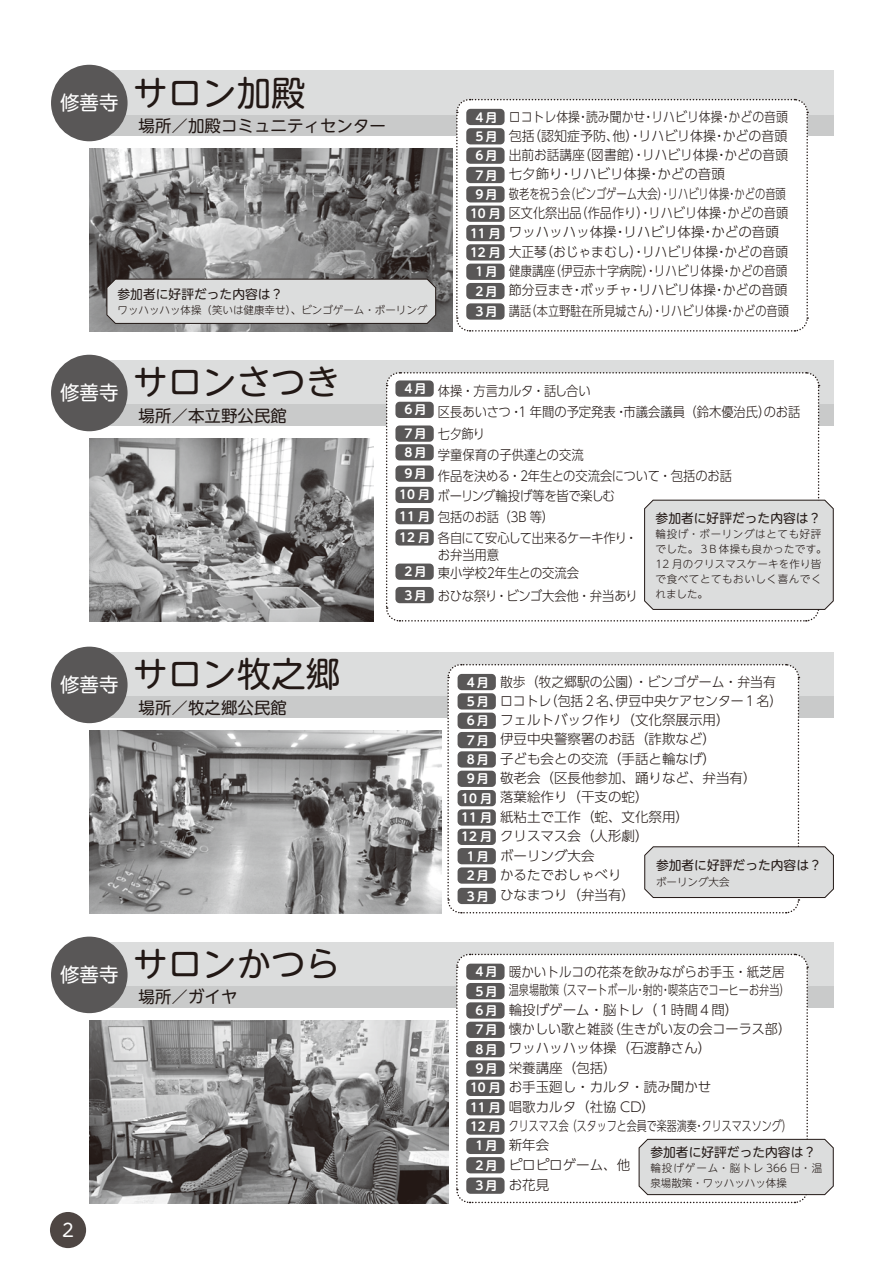
<style>
.page{position:relative;width:893px;height:1263px;background:#fff}
.page>*{position:absolute;margin:0;border:0;box-sizing:border-box;transform-origin:0 0}
.t1{font:34.5px "UD Shin M Go Pro";color:#221815}
.t2{font:19.5px "UD Shin M Go Pro";color:#fff}
.t3{font:18px "UD Shin M Go Pro";color:#fff}
.t4{font:16.5px "UD Shin M Go Pro";color:#221815}
.t5{font:300 13.5px/19.4px "UD Shin Go Pro";color:#221815;scale:.88 1}
.t6{font:300 13.5px/19.4px "UD Shin Go Pro";color:#221815;scale:.93 1}
.t7{font:300 13.5px/19.4px "UD Shin Go Pro";color:#221815;scale:.95 1}
.t8{font:300 13.5px/21.3px "UD Shin Go Pro";color:#221815;scale:.91 1}
.t9{font:300 13.5px/21.3px "UD Shin Go Pro";letter-spacing:-.02em;color:#221815;scale:.91 1}
.t10{font:12.75px "UD Shin M Go Pro";color:#221815}
.t11{font:300 10.5px/15px "UD Shin M Go Pro";letter-spacing:.035em;color:#221815}
.t12{font:300 10.5px/15px "UD Shin M Go Pro";letter-spacing:.015em;color:#221815}
.s1{font-family:"UD Shin M Go Pro De";font-weight:700;font-size:12px;color:#fff}
</style>
<div class="page">
<div style="left:89px;top:360px;width:744px;height:45px;background:#dcdddd"></div>
<div style="left:89px;top:405px;width:744px;height:21px;background:#c9caca"></div>
<div style="left:89px;top:115px;width:744px;height:21px;background:#c9caca"></div>
<div style="left:89px;top:942px;width:744px;height:44px;background:#dcdddd"></div>
<div style="left:89px;top:986px;width:744px;height:22px;background:#c9caca"></div>
<div style="left:89px;top:70px;width:744px;height:45px;background:#dcdddd"></div>
<div style="left:89px;top:652px;width:744px;height:45px;background:#dcdddd"></div>
<div style="left:89px;top:697px;width:744px;height:21px;background:#c9caca"></div>
<div style="left:51px;top:355px;width:77px;height:76px;background:#595757;border-radius:50%"></div>
<div style="left:51px;top:65px;width:77px;height:76px;background:#595757;border-radius:50%"></div>
<div style="left:51px;top:647px;width:77px;height:76px;background:#595757;border-radius:50%"></div>
<div style="left:51px;top:936px;width:77px;height:77px;background:#595757;border-radius:50%"></div>
<img style="left:89px;top:1020px;width:360px;height:183px">
<img style="left:89px;top:731px;width:352px;height:182px">
<img style="left:89px;top:439px;width:284px;height:182px">
<img style="left:89px;top:149px;width:363px;height:183px">
<svg style="left:456px;top:953px;width:378px;height:251px"></svg>
<div style="left:466px;top:964px;width:39px;height:16px;background:#595757;border-radius:4px"></div>
<div style="left:466px;top:983px;width:39px;height:16px;background:#595757;border-radius:4px"></div>
<div style="left:466px;top:1002px;width:39px;height:16px;background:#595757;border-radius:4px"></div>
<div style="left:466px;top:1022px;width:39px;height:16px;background:#595757;border-radius:4px"></div>
<div style="left:466px;top:1041px;width:39px;height:16px;background:#595757;border-radius:4px"></div>
<div style="left:466px;top:1060px;width:39px;height:17px;background:#595757;border-radius:4px"></div>
<div style="left:466px;top:1080px;width:39px;height:16px;background:#595757;border-radius:4px"></div>
<div style="left:466px;top:1099px;width:39px;height:16px;background:#595757;border-radius:4px"></div>
<div style="left:466px;top:1118px;width:39px;height:17px;background:#595757;border-radius:4px"></div>
<div style="left:466px;top:1138px;width:39px;height:16px;background:#595757;border-radius:4px"></div>
<div style="left:466px;top:1157px;width:39px;height:16px;background:#595757;border-radius:4px"></div>
<div style="left:466px;top:1177px;width:39px;height:17px;background:#595757;border-radius:4px"></div>
<svg style="left:456px;top:98px;width:353px;height:234px"></svg>
<div style="left:466px;top:109px;width:39px;height:16px;background:#595757;border-radius:4px"></div>
<div style="left:466px;top:128px;width:39px;height:16px;background:#595757;border-radius:4px"></div>
<div style="left:466px;top:148px;width:39px;height:16px;background:#595757;border-radius:4px"></div>
<div style="left:466px;top:167px;width:39px;height:16px;background:#595757;border-radius:4px"></div>
<div style="left:466px;top:186px;width:39px;height:16px;background:#595757;border-radius:4px"></div>
<div style="left:466px;top:206px;width:39px;height:16px;background:#595757;border-radius:4px"></div>
<div style="left:466px;top:225px;width:39px;height:16px;background:#595757;border-radius:4px"></div>
<div style="left:466px;top:244px;width:39px;height:16px;background:#595757;border-radius:4px"></div>
<div style="left:466px;top:264px;width:39px;height:16px;background:#595757;border-radius:4px"></div>
<div style="left:466px;top:283px;width:39px;height:16px;background:#595757;border-radius:4px"></div>
<div style="left:466px;top:303px;width:39px;height:17px;background:#595757;border-radius:4px"></div>
<svg style="left:447px;top:663px;width:387px;height:251px"></svg>
<div style="left:50px;top:1212px;width:36px;height:36px;background:#4e4643;border-radius:50%"></div>
<svg style="left:107px;top:279px;width:329px;height:45px"></svg>
<svg style="left:385px;top:371px;width:449px;height:251px"></svg>
<h2 class="t2" style="left:60px;top:87px;width:60px">修善寺</h2>
<h1 class="t1" style="left:133px;top:64px;width:174px">サロン加殿</h1>
<p class="t4" style="left:139px;top:112px;width:249px">場所／加殿コミュニティセンター</p>
<p class="t10" style="left:118px;top:284px;width:167px">参加者に好評だった内容は？</p>
<p class="t12" style="left:118px;top:302px;width:311px">ワッハッハッ体操（笑いは健康幸せ）、ビンゴゲーム・ボーリング</p>
<p class="t5" style="left:470px;top:107px;width:364px"><span class="s1">４月</span> ロコトレ体操・読み聞かせ・リハビリ体操・かどの音頭<br><span class="s1">５月</span> 包括（認知症予防、他）・リハビリ体操・かどの音頭<br><span class="s1">６月</span> 出前お話講座（図書館）・リハビリ体操・かどの音頭<br><span class="s1">７月</span> 七夕飾り・リハビリ体操・かどの音頭<br><span class="s1">９月</span> 敬老を祝う会（ビンゴゲーム大会）・リハビリ体操・かどの音頭<br><span class="s1">10 月</span> 区文化祭出品（作品作り）・リハビリ体操・かどの音頭<br><span class="s1">11 月</span> ワッハッハッ体操・リハビリ体操・かどの音頭<br><span class="s1">12 月</span> 大正琴（おじゃまむし）・リハビリ体操・かどの音頭<br><span class="s1">１月</span> 健康講座（伊豆赤十字病院）・リハビリ体操・かどの音頭<br><span class="s1">２月</span> 節分豆まき・ボッチャ・リハビリ体操・かどの音頭<br><span class="s1">３月</span> 講話（本立野駐在所見城さん）・リハビリ体操・かどの音頭</p>
<h2 class="t2" style="left:60px;top:377px;width:60px">修善寺</h2>
<h1 class="t1" style="left:133px;top:354px;width:209px">サロンさつき</h1>
<p class="t4" style="left:139px;top:402px;width:150px">場所／本立野公民館</p>
<p class="t8" style="left:403px;top:380px;width:439px"><sup>４月</sup> 体操・方言カルタ・話し合い<br><sup>６月</sup> 区長あいさつ・1 年間の予定発表・市議会議員（鈴木優治氏）のお話<br><span class="s1">７月</span> 七夕飾り<br><sup>８月</sup> 学童保育の子供達との交流<br><sup>９月</sup> 作品を決める・２年生との交流会について・包括のお話</p>
<p class="t9" style="left:399px;top:484px;width:263px"><span class="s1">10 月</span> ボーリング輪投げ等を皆で楽しむ<br><span class="s1">11 月</span> 包括のお話（３B 等）<br><span class="s1">12 月</span> 各自にて安心して出来るケーキ作り・</p>
<p class="t8" style="left:403px;top:545px;width:196px;line-height:17.7px;text-indent:35px">お弁当用意<br><span class="s1">２月</span> 東小学校２年生との交流会</p>
<p class="t9" style="left:403px;top:584px;width:260px"><span class="s1">３月</span> おひな祭り・ビンゴ大会他・弁当あり</p>
<p class="t10" style="left:656px;top:508px;width:167px">参加者に好評だった内容は？</p>
<p class="t11" style="left:656px;top:526px;width:173px">輪投げ・ボーリングはとても好評でした。３B 体操も良かったです。<br>12 月のクリスマスケーキを作り皆で食べてとてもおいしく喜んでくれました。</p>
<h2 class="t2" style="left:60px;top:669px;width:60px">修善寺</h2>
<h1 class="t1" style="left:133px;top:646px;width:209px">サロン牧之郷</h1>
<p class="t4" style="left:139px;top:694px;width:150px">場所／牧之郷公民館</p>
<p class="t7" style="left:461px;top:672px;width:339px"><span class="s1">４月</span> 散歩（牧之郷駅の公園）・ビンゴゲーム・弁当有<br><span class="s1">５月</span> ロコトレ（包括 2 名、伊豆中央ケアセンター 1 名）<br><span class="s1">６月</span> フェルトバック作り（文化祭展示用）<br><span class="s1">７月</span> 伊豆中央警察署のお話（詐欺など）<br><span class="s1">８月</span> 子ども会との交流（手話と輪なげ）<br><span class="s1">９月</span> 敬老会（区長他参加、踊りなど、弁当有）<br><span class="s1">10 月</span> 落葉絵作り（干支の蛇）<br><span class="s1">11 月</span> 紙粘土で工作（蛇、文化祭用）<br><span class="s1">12 月</span> クリスマス会（人形劇）<br><span class="s1">１月</span> ボーリング大会<br><span class="s1">２月</span> かるたでおしゃべり<br><span class="s1">３月</span> ひなまつり（弁当有）</p>
<p class="t10" style="left:656px;top:855px;width:167px">参加者に好評だった内容は？</p>
<p class="t12" style="left:656px;top:873px;width:75px">ボーリング大会</p>
<h2 class="t2" style="left:60px;top:959px;width:60px">修善寺</h2>
<h1 class="t1" style="left:133px;top:936px;width:209px">サロンかつら</h1>
<p class="t4" style="left:139px;top:984px;width:100px">場所／ガイヤ</p>
<p class="t6" style="left:470px;top:961px;width:347px"><span class="s1">４月</span> 暖かいトルコの花茶を飲みながらお手玉・紙芝居<br><span class="s1">５月</span> 温泉場散策（スマートボール・射的・喫茶店でコーヒーお弁当）<br><span class="s1">６月</span> 輪投げゲーム・脳トレ（１時間４問）<br><span class="s1">７月</span> 懐かしい歌と雑談（生きがい友の会コーラス部）<br><span class="s1">８月</span> ワッハッハッ体操（石渡静さん）<br><span class="s1">９月</span> 栄養講座（包括）<br><span class="s1">10 月</span> お手玉廻し・カルタ・読み聞かせ<br><span class="s1">11 月</span> 唱歌カルタ（社協 CD）<br><span class="s1">12 月</span> クリスマス会（スタッフと会員で楽器演奏・クリスマスソング）<br><span class="s1">１月</span> 新年会<br><span class="s1">２月</span> ピロピロゲーム、他<br><span class="s1">３月</span> お花見</p>
<p class="t10" style="left:650px;top:1141px;width:167px">参加者に好評だった内容は？</p>
<p class="t12" style="left:650px;top:1160px;width:173px">輪投げゲーム・脳トレ 366 日・温泉場散策・ワッハッハッ体操</p>
<h3 class="t3" style="left:62px;top:1215px;width:13px">2</h3>
</div>
